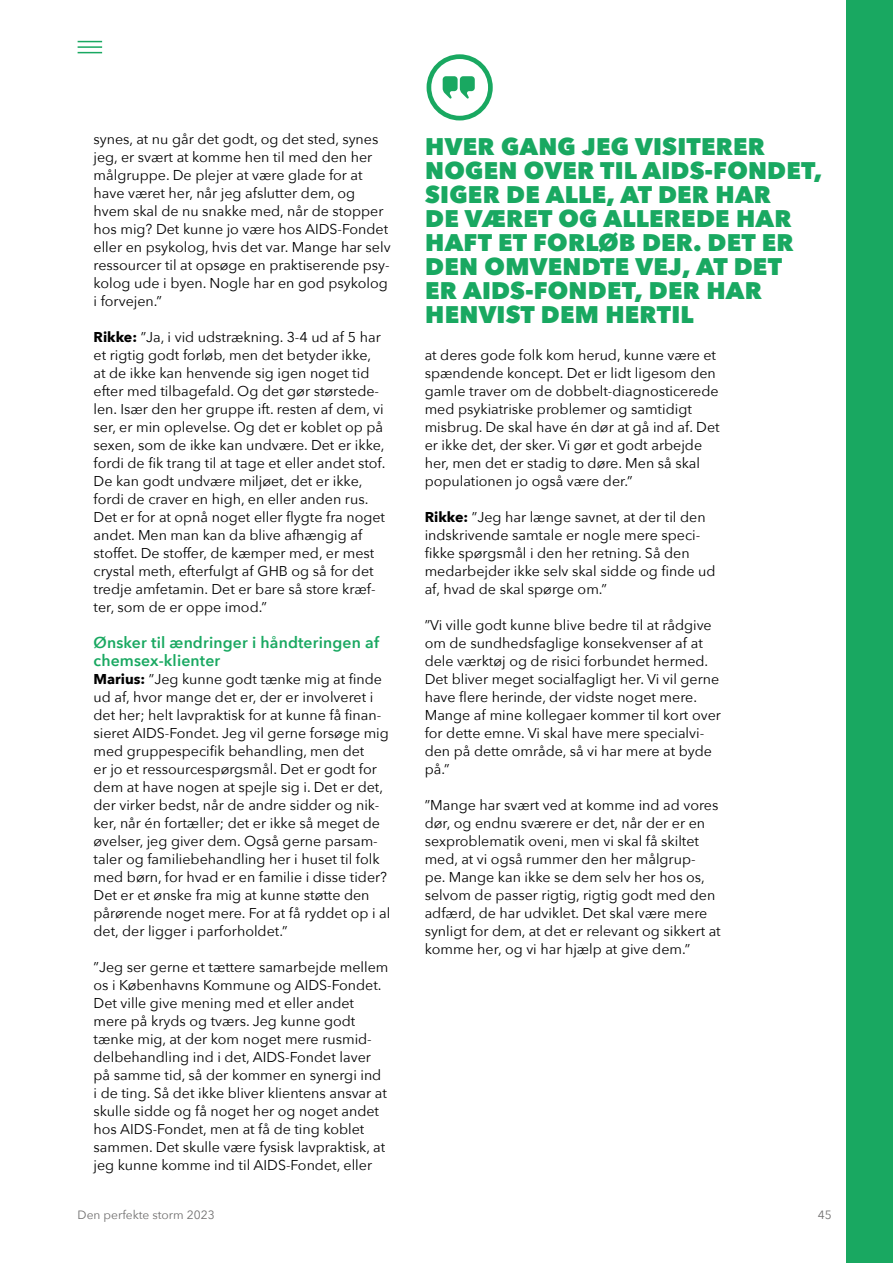
<style>
.page{position:relative;width:893px;height:1263px;background:#fff}
.page>*{position:absolute;margin:0;border:0;box-sizing:border-box;transform-origin:0 0}
.t1{font:800 24px/24px "Avenir Next";letter-spacing:.01em;color:#19a861}
.t2{font:600 15.75px/18px "Avenir Next";letter-spacing:.01em;color:#19a861}
.t3{font:14.25px/18px "Avenir Next";color:#000}
.t4{font:12px "Avenir Next";color:#706f6f}
.s1{font-weight:700}
</style>
<div class="page">
<svg style="left:426px;top:54px;width:67px;height:67px"></svg>
<div style="left:846px;top:0;width:47px;height:1263px;background:#19a861"></div>
<svg style="left:78px;top:41px;width:24px;height:1px"></svg>
<hr style="left:78px;top:46px;width:24px;height:2px;background:#19a861">
<svg style="left:78px;top:52px;width:24px;height:1px"></svg>
<p class="t3" style="left:94px;top:129px;width:299px">synes, at nu går det godt, og det sted, synes jeg, er svært at komme hen til med den her målgruppe. De plejer at være glade for at have været her, når jeg afslutter dem, og hvem skal de nu snakke med, når de stopper hos mig? Det kunne jo være hos AIDS-Fondet eller en psykolog, hvis det var. Mange har selv ressourcer til at opsøge en praktiserende psy&shy;kolog ude i byen. Nogle har en god psykolog i forvejen.”</p>
<p class="t3" style="left:94px;top:327px;width:293px"><span class="s1">Rikke:</span> ”Ja, i vid udstrækning. 3-4 ud af 5 har et rigtig godt forløb, men det betyder ikke, at de ikke kan henvende sig igen noget tid efter med tilbagefald. Og det gør størstede&shy;len. Især den her gruppe ift. resten af dem, vi ser, er min oplevelse. Og det er koblet op på sexen, som de ikke kan undvære. Det er ikke, fordi de fik trang til at tage et eller andet stof.<br>De kan godt undvære miljøet, det er ikke, fordi de craver en high, en eller anden rus.<br>Det er for at opnå noget eller flygte fra noget andet. Men man kan da blive afhængig af stoffet. De stoffer, de kæmper med, er mest crystal meth, efterfulgt af GHB og så for det tredje amfetamin. Det er bare så store kræf&shy;ter, som de er oppe imod.”</p>
<p class="t2" style="left:94px;top:633px;width:287px">Ønsker til ændringer i håndteringen af chemsex-klienter</p>
<p class="t3" style="left:94px;top:669px;width:298px"><span class="s1">Marius:</span> ”Jeg kunne godt tænke mig at finde ud af, hvor mange det er, der er involveret i det her; helt lavpraktisk for at kunne få finan&shy;sieret AIDS-Fondet. Jeg vil gerne forsøge mig med gruppespecifik behandling, men det<br>er jo et ressourcespørgsmål. Det er godt for dem at have nogen at spejle sig i. Det er det, der virker bedst, når de andre sidder og nik&shy;ker, når én fortæller; det er ikke så meget de øvelser, jeg giver dem. Også gerne parsam&shy;taler og familiebehandling her i huset til folk med børn, for hvad er en familie i disse tider?<br>Det er et ønske fra mig at kunne støtte den pårørende noget mere. For at få ryddet op i al det, der ligger i parforholdet.”</p>
<p class="t3" style="left:94px;top:957px;width:296px">”Jeg ser gerne et tættere samarbejde mellem os i Københavns Kommune og AIDS-Fondet.<br>Det ville give mening med et eller andet mere på kryds og tværs. Jeg kunne godt tænke mig, at der kom noget mere rusmid&shy;delbehandling ind i det, AIDS-Fondet laver på samme tid, så der kommer en synergi ind<br>i de ting. Så det ikke bliver klientens ansvar at skulle sidde og få noget her og noget andet hos AIDS-Fondet, men at få de ting koblet sammen. Det skulle være fysisk lavpraktisk, at jeg kunne komme ind til AIDS-Fondet, eller</p>
<h1 class="t1" style="left:425px;top:134px;width:399px">HVER GANG JEG VISITERER<br>NOGEN OVER TIL AIDS-FONDET,<br>SIGER DE ALLE, AT DER HAR<br>DE VÆRET OG ALLEREDE HAR<br>HAFT ET FORLØB DER. DET ER<br>DEN OMVENDTE VEJ, AT DET<br>ER AIDS-FONDET, DER HAR<br>HENVIST DEM HERTIL</h1>
<p class="t3" style="left:425px;top:345px;width:296px">at deres gode folk kom herud, kunne være et spændende koncept. Det er lidt ligesom den gamle traver om de dobbelt-diagnosticerede med psykiatriske problemer og samtidigt misbrug. De skal have én dør at gå ind af. Det er ikke det, der sker. Vi gør et godt arbejde her, men det er stadig to døre. Men så skal populationen jo også være der.”</p>
<p class="t3" style="left:425px;top:507px;width:292px"><span class="s1">Rikke:</span> ”Jeg har længe savnet, at der til den indskrivende samtale er nogle mere speci&shy;fikke spørgsmål i den her retning. Så den medarbejder ikke selv skal sidde og finde ud af, hvad de skal spørge om.”</p>
<p class="t3" style="left:425px;top:615px;width:298px">”Vi ville godt kunne blive bedre til at rådgive om de sundhedsfaglige konsekvenser af at dele værktøj og de risici forbundet hermed.<br>Det bliver meget socialfagligt her. Vi vil gerne have flere herinde, der vidste noget mere.<br>Mange af mine kollegaer kommer til kort over for dette emne. Vi skal have mere specialvi&shy;den på dette område, så vi har mere at byde på.”</p>
<p class="t3" style="left:425px;top:795px;width:298px">”Mange har svært ved at komme ind ad vores dør, og endnu sværere er det, når der er en sexproblematik oveni, men vi skal få skiltet med, at vi også rummer den her målgrup-<br>pe. Mange kan ikke se dem selv her hos os, selvom de passer rigtig, rigtig godt med den adfærd, de har udviklet. Det skal være mere synligt for dem, at det er relevant og sikkert at komme her, og vi har hjælp at give dem.”</p>
<p class="t4" style="left:78px;top:1205px;width:139px">Den perfekte storm 2023</p>
<p class="t4" style="left:818px;top:1205px;width:15px">45</p>
</div>
